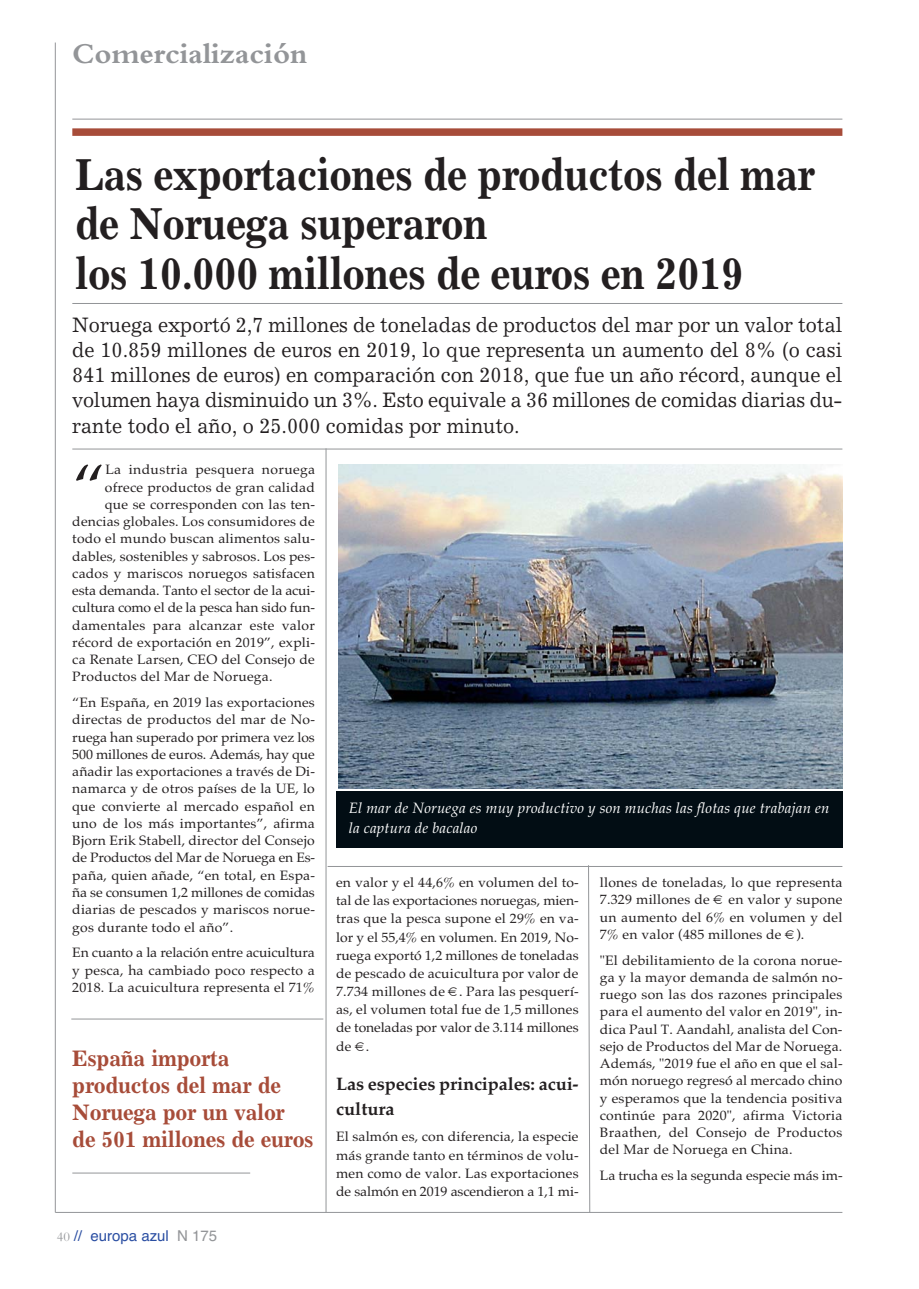
<style>
.page{position:relative;width:919px;height:1289px;background:#fff}
.page>*{position:absolute;margin:0;border:0;box-sizing:border-box;transform-origin:0 0}
.t1{font:63.15px "Palatino";color:#231f20}
.t2{font:700 45px/49.5px "Excelsior";letter-spacing:-.015em;color:#231f20;scale:.9 1}
.t3{font:700 30px "Bembo";color:#939598}
.t4{font:700 22.5px/27px "Excelsior";letter-spacing:-.015em;color:#a74c39;scale:.95 1}
.t5{font:21px/25.2px "Excelsior";color:#231f20;text-align:justify;scale:.95 1}
.t6{font:700 18px/24.8px "Palatino";letter-spacing:-.01em;color:#231f20}
.t7{font:italic 15px/19.8px "Palatino";letter-spacing:.01em;color:#fff}
.t8{font:15px "Helvetica";color:#2a4ea2}
.t9{font:13.5px/17.2px "Palatino";letter-spacing:.015em;color:#231f20;text-align:justify}
.t10{font:13.5px "Palatino";letter-spacing:-.01em;color:#231f20}
.t11{font:13.5px "Palatino";letter-spacing:-.015em;color:#231f20}
.s1{font-family:"Bembo";font-size:13.5px;color:#939598}
.s2{color:#939598}
</style>
<div class="page">
<hr style="left:55px;top:1211px;width:787px;height:1px;background:#939598">
<hr style="left:55px;top:43px;width:1px;height:1169px;background:#939598">
<hr style="left:72px;top:119px;width:770px;height:1px;background:#939598">
<div style="left:72px;top:128px;width:770px;height:8px;background:#a74c39"></div>
<hr style="left:325px;top:448px;width:1px;height:764px;background:#939598">
<svg style="left:587px;top:865px;width:3px;height:348px"></svg>
<hr style="left:72px;top:303px;width:770px;height:1px;background:#939598">
<hr style="left:72px;top:448px;width:770px;height:1px;background:#939598">
<img style="left:338px;top:464px;width:504px;height:324px">
<hr style="left:71px;top:1018px;width:252px;height:1px;background:#939598">
<hr style="left:327px;top:866px;width:515px;height:1px;background:#939598">
<hr style="left:72px;top:1172px;width:178px;height:1px;background:#939598">
<div style="left:336px;top:791px;width:506px;height:56px;background:#020d14"></div>
<h3 class="t3" style="left:72px;top:42px;width:236px">Comercialización</h3>
<h2 class="t2" style="left:75px;top:153px;width:824px">Las exportaciones de productos del mar de Noruega superaron<br>los 10.000 millones de euros en 2019</h2>
<p class="t5" style="left:72px;top:314px;width:812px">Noruega exportó 2,7 millones de toneladas de productos del mar por un valor total de 10.859 millones de euros en 2019, lo que representa un aumento del 8% (o casi 841 millones de euros) en comparación con 2018, que fue un año récord, aunque el volumen haya disminuido un 3%. Esto equivale a 36 millones de comidas diarias du&shy;rante todo el año, o 25.000 comidas por minuto.</p>
<h1 class="t1" style="left:72px;top:462px;width:34px">“</h1>
<p class="t9" style="left:105px;top:462px;width:211px">La industria pesquera noruega</p>
<p class="t9" style="left:105px;top:480px;width:211px">ofrece productos de gran calidad</p>
<p class="t9" style="left:105px;top:497px;width:211px">que se corresponden con las ten-</p>
<p class="t9" style="left:72px;top:514px;width:244px">dencias globales. Los consumidores de</p>
<p class="t9" style="left:72px;top:531px;width:244px">todo el mundo buscan alimentos salu-</p>
<p class="t9" style="left:72px;top:549px;width:244px">dables, sostenibles y sabrosos. Los pes-</p>
<p class="t9" style="left:72px;top:566px;width:244px">cados y mariscos noruegos satisfacen</p>
<p class="t10" style="left:72px;top:585px;width:244px">esta demanda. Tanto el sector de la acui-</p>
<p class="t11" style="left:72px;top:602px;width:244px">cultura como el de la pesca han sido fun-</p>
<p class="t9" style="left:72px;top:618px;width:244px">damentales para alcanzar este valor</p>
<p class="t9" style="left:72px;top:635px;width:244px">récord de exportación en 2019”, expli-</p>
<p class="t9" style="left:72px;top:652px;width:244px">ca Renate Larsen, CEO del Consejo de</p>
<p class="t9" style="left:72px;top:669px;width:202px">Productos del Mar de Noruega.</p>
<p class="t9" style="left:72px;top:695px;width:244px">“En España, en 2019 las exportaciones directas de productos del mar de No&shy;ruega han superado por primera vez los 500 millones de euros. Además, hay que añadir las exportaciones a través de Di&shy;namarca y de otros países de la UE, lo que convierte al mercado español en uno de los más importantes”, afirma Bjorn Erik Stabell, director del Consejo de Productos del Mar de Noruega en Es&shy;paña, quien añade, “en total, en Espa&shy;ña se consumen 1,2 millones de comidas diarias de pescados y mariscos norue&shy;gos durante todo el año”.</p>
<p class="t9" style="left:72px;top:945px;width:244px">En cuanto a la relación entre acuicultura y pesca, ha cambiado poco respecto a 2018. La acuicultura representa el 71%</p>
<h3 class="t4" style="left:72px;top:1046px;width:255px">España importa productos del mar de<br>Noruega por un valor de 501 millones de euros</h3>
<p class="t8" style="left:57px;top:1230px;width:162px"><span class="s1">40</span> // europa azul <span class="s2">N 175</span></p>
<p class="t7" style="left:349px;top:800px;width:482px">El mar de Noruega es muy productivo y son muchas las flotas que trabajan en la captura de bacalao</p>
<p class="t9" style="left:336px;top:874px;width:244px;line-height:18.1px">en valor y el 44,6% en volumen del to&shy;tal de las exportaciones noruegas, mien&shy;tras que la pesca supone el 29% en va&shy;lor y el 55,4% en volumen. En 2019, No&shy;ruega exportó 1,2 millones de toneladas de pescado de acuicultura por valor de 7.734 millones de . Para las pesquerí&shy;as, el volumen total fue de 1,5 millones de toneladas por valor de 3.114 millones de .</p>
<h3 class="t6" style="left:336px;top:1073px;width:244px">Las especies principales: acui&shy;cultura</h3>
<p class="t9" style="left:336px;top:1129px;width:244px;line-height:18.1px">El salmón es, con diferencia, la especie más grande tanto en términos de volu&shy;men como de valor. Las exportaciones de salmón en 2019 ascendieron a 1,1 mi-</p>
<p class="t9" style="left:600px;top:875px;width:244px">llones de toneladas, lo que representa<br>7.329 millones de</p>
<p class="t9" style="left:600px;top:892px;width:244px;text-indent:128px">en valor y supone un aumento del 6% en volumen y del 7% en valor (485 millones de ).</p>
<p class="t9" style="left:600px;top:952px;width:244px">"El debilitamiento de la corona norue&shy;ga y la mayor demanda de salmón no&shy;ruego son las dos razones principales para el aumento del valor en 2019", in&shy;dica Paul T. Aandahl, analista del Con&shy;sejo de Productos del Mar de Noruega.<br>Además, "2019 fue el año en que el sal&shy;món noruego regresó al mercado chino y esperamos que la tendencia positiva continúe para 2020", afirma Victoria Braathen, del Consejo de Productos del Mar de Noruega en China.</p>
<p class="t9" style="left:600px;top:1168px;width:244px">La trucha es la segunda especie más im-</p>
</div>
